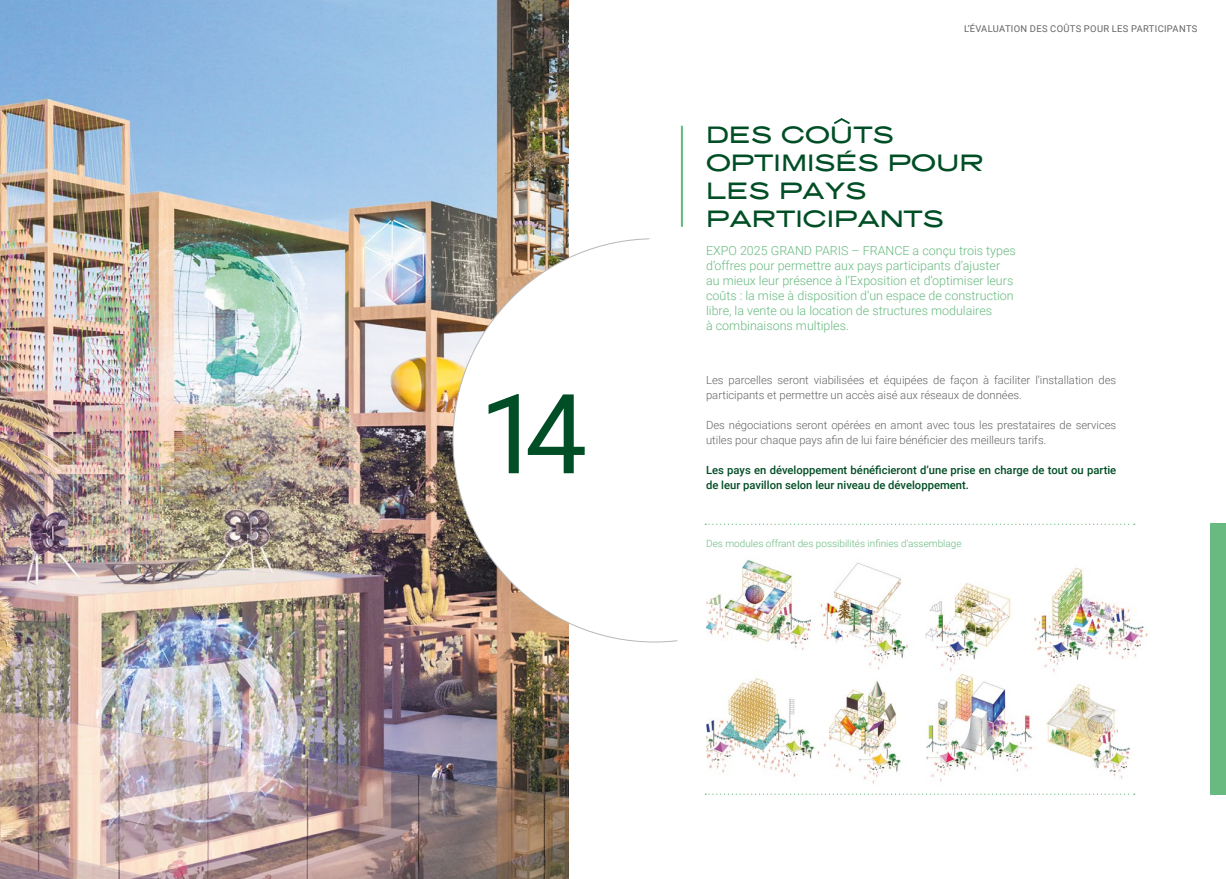
<style>
.page{position:relative;width:1226px;height:879px;background:#fff}
.page>*{position:absolute;margin:0;border:0;box-sizing:border-box;transform-origin:0 0}
.t1{font:110.75px "Roboto";color:#004e25}
.t2{font:23.5px/28.1px "Expo Font";color:#004e25}
.t3{font:300 12.5px/15px "Roboto";color:#68ba80}
.t4{font:300 11.25px/15px "Roboto";color:#646363}
.t5{font:500 11.25px/15px "Roboto";color:#004e25}
.t6{font:300 10px "Roboto";color:#68ba80}
.t7{font:9.38px "Roboto";letter-spacing:.035em;color:#646363}
</style>
<div class="page">
<img style="left:0;top:0;width:568px;height:879px">
<div style="left:453px;top:239px;width:403px;height:403px;background:#fff;border-radius:50%"></div>
<hr style="left:681px;top:126px;width:2px;height:101px;background:#68ba80">
<img style="left:706px;top:560px;width:442px;height:224px">
<div style="left:1210px;top:524px;width:16px;height:271px;background:#68ba80"></div>
<svg style="left:705px;top:524px;width:430px;height:1px"></svg>
<svg style="left:705px;top:793px;width:430px;height:2px"></svg>
<svg style="left:834px;top:118px;width:16px;height:6px"></svg>
<h1 class="t1" style="left:479px;top:356px;width:109px">14</h1>
<p class="t7" style="left:964px;top:22px;width:235px">L’ÉVALUATION DES COÛTS POUR LES PARTICIPANTS</p>
<h2 class="t2" style="left:706px;top:121px;width:279px">DES COUTS<br>OPTIMISÉS POUR<br>LES PAYS<br>PARTICIPANTS</h2>
<p class="t3" style="left:706px;top:242px;width:311px">EXPO 2025 GRAND PARIS – FRANCE a conçu trois types d’offres pour permettre aux pays participants d’ajuster au mieux leur présence à l’Exposition et d’optimiser leurs coûts : la mise à disposition d’un espace de construction libre, la vente ou la location de structures modulaires<br>à combinaisons multiples.</p>
<p class="t4" style="left:706px;top:372px;width:412px">Les parcelles seront viabilisées et équipées de façon à faciliter l’installation des participants et permettre un accès aisé aux réseaux de données.</p>
<p class="t4" style="left:706px;top:417px;width:412px">Des négociations seront opérées en amont avec tous les prestataires de services utiles pour chaque pays afin de lui faire bénéficier des meilleurs tarifs.</p>
<p class="t5" style="left:706px;top:462px;width:412px">Les pays en développement bénéficieront d’une prise en charge de tout ou partie de leur pavillon selon leur niveau de développement.</p>
<p class="t6" style="left:706px;top:536px;width:257px">Des modules offrant des possibilités infinies d’assemblage</p>
</div>
